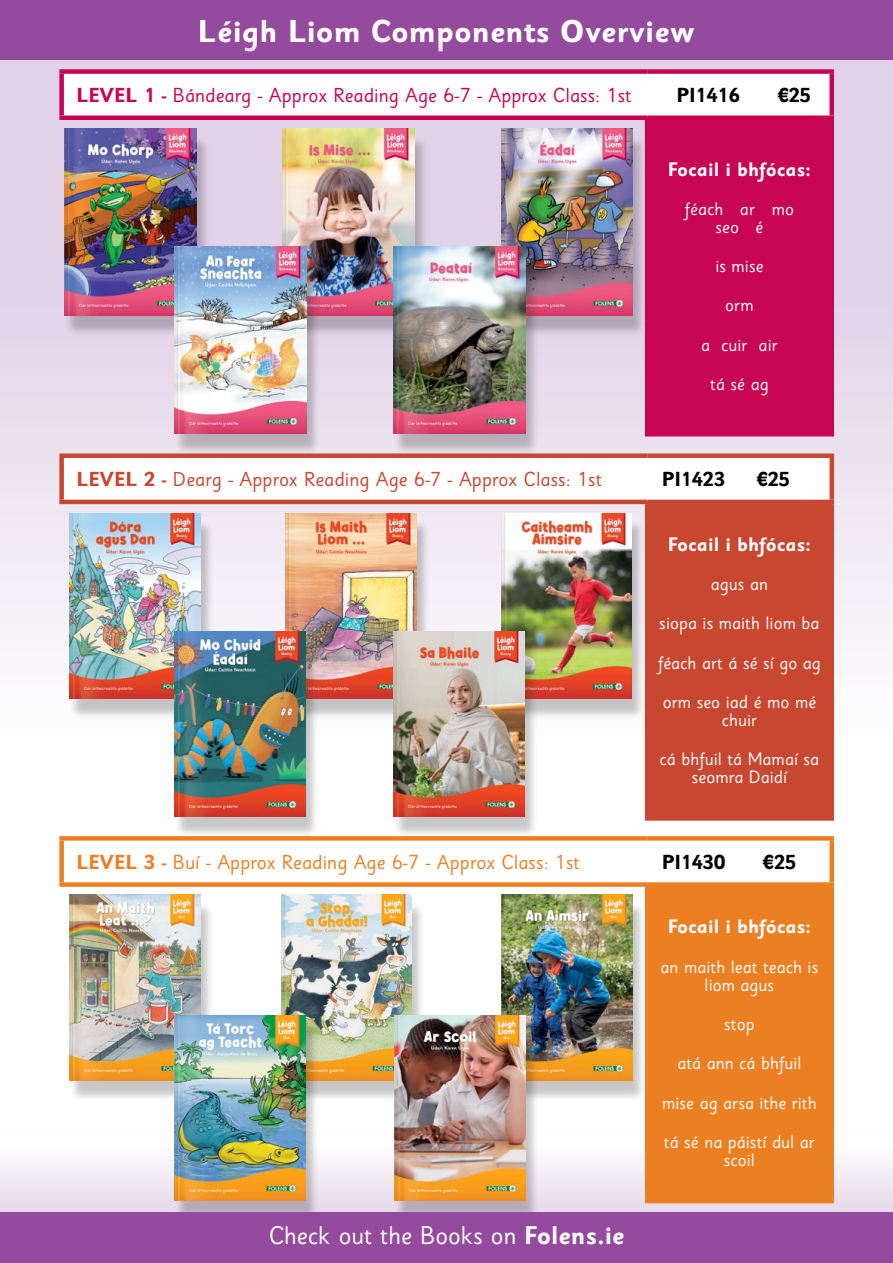
<style>
.page{position:relative;width:893px;height:1263px;background:#fff}
.page>*{position:absolute;margin:0;border:0;box-sizing:border-box;transform-origin:0 0}
.t1{font:700 31.5px "Sassoon Sans Std";color:#fff}
.t2{font:25.5px "Sassoon Sans Std";color:#fff}
.t3{font:20.25px "Sassoon Sans Std";color:#c70554}
.t4{font:20.25px "Sassoon Sans Std";color:#c84731}
.t5{font:20.25px "Sassoon Sans Std";color:#ed7f23}
.t6{font:700 20.25px "Sassoon Sans Std";color:#000}
.t7{font:700 19.5px "Sassoon Sans Std";color:#fff}
.t8{font:18px/39.3px "Sassoon Sans Std";color:#fff;text-align:center}
.s1{font-weight:700}
</style>
<div class="page">
<div style="left:0;top:0;width:893px;height:819px;background:linear-gradient(to bottom,#d6c2df,#fff)"></div>
<svg style="left:0;top:1131px;width:893px;height:82px"></svg>
<div style="left:647px;top:884px;width:185px;height:317px;background:#ed7f23"></div>
<hr style="left:645px;top:887px;width:4px;height:312px;background:#ed7f23">
<div style="left:829px;top:887px;width:5px;height:312px;background:#ed7f23"></div>
<hr style="left:645px;top:1199px;width:189px;height:4px;background:#ed7f23">
<div style="left:59px;top:836px;width:588px;height:5px;background:#ed7f23"></div>
<div style="left:59px;top:841px;width:5px;height:41px;background:#ed7f23"></div>
<div style="left:647px;top:836px;width:187px;height:5px;background:#ed7f23"></div>
<div style="left:829px;top:841px;width:5px;height:41px;background:#ed7f23"></div>
<div style="left:59px;top:882px;width:588px;height:5px;background:#ed7f23"></div>
<div style="left:647px;top:882px;width:187px;height:5px;background:#ed7f23"></div>
<svg style="left:64px;top:458px;width:765px;height:42px"></svg>
<div style="left:647px;top:502px;width:185px;height:316px;background:#c84731"></div>
<hr style="left:645px;top:504px;width:4px;height:312px;background:#c84731">
<div style="left:829px;top:504px;width:5px;height:312px;background:#c84731"></div>
<div style="left:645px;top:816px;width:189px;height:5px;background:#c84731"></div>
<div style="left:59px;top:453px;width:588px;height:5px;background:#c84731"></div>
<div style="left:59px;top:458px;width:5px;height:42px;background:#c84731"></div>
<div style="left:647px;top:453px;width:187px;height:5px;background:#c84731"></div>
<div style="left:829px;top:458px;width:5px;height:42px;background:#c84731"></div>
<hr style="left:59px;top:500px;width:588px;height:4px;background:#c84731">
<hr style="left:647px;top:500px;width:187px;height:4px;background:#c84731">
<svg style="left:64px;top:74px;width:765px;height:41px"></svg>
<div style="left:647px;top:118px;width:185px;height:316px;background:#c70554"></div>
<div style="left:59px;top:69px;width:588px;height:5px;background:#c70554"></div>
<div style="left:59px;top:74px;width:5px;height:41px;background:#c70554"></div>
<div style="left:647px;top:69px;width:187px;height:5px;background:#c70554"></div>
<div style="left:829px;top:74px;width:5px;height:41px;background:#c70554"></div>
<div style="left:59px;top:115px;width:588px;height:5px;background:#c70554"></div>
<div style="left:647px;top:115px;width:187px;height:5px;background:#c70554"></div>
<hr style="left:645px;top:120px;width:4px;height:312px;background:#c70554">
<div style="left:829px;top:120px;width:5px;height:312px;background:#c70554"></div>
<hr style="left:645px;top:432px;width:189px;height:4px;background:#c70554">
<div style="left:65px;top:136px;width:145px;height:201px;background:#000;opacity:.22"></div>
<img style="left:65px;top:129px;width:132px;height:187px">
<div style="left:283px;top:136px;width:145px;height:201px;background:#000;opacity:.22"></div>
<img style="left:283px;top:129px;width:132px;height:187px">
<div style="left:501px;top:136px;width:145px;height:201px;background:#000;opacity:.22"></div>
<img style="left:501px;top:129px;width:132px;height:187px">
<div style="left:174px;top:254px;width:146px;height:201px;background:#000;opacity:.22"></div>
<img style="left:174px;top:247px;width:132px;height:186px">
<div style="left:393px;top:254px;width:146px;height:201px;background:#000;opacity:.22"></div>
<img style="left:393px;top:247px;width:132px;height:186px">
<div style="left:69px;top:520px;width:145px;height:200px;background:#000;opacity:.22"></div>
<img style="left:70px;top:513px;width:130px;height:186px">
<div style="left:285px;top:520px;width:145px;height:200px;background:#000;opacity:.22"></div>
<img style="left:286px;top:513px;width:130px;height:186px">
<div style="left:501px;top:520px;width:145px;height:200px;background:#000;opacity:.22"></div>
<img style="left:501px;top:513px;width:131px;height:186px">
<div style="left:174px;top:638px;width:145px;height:200px;background:#000;opacity:.22"></div>
<img style="left:174px;top:631px;width:131px;height:185px">
<div style="left:393px;top:638px;width:145px;height:200px;background:#000;opacity:.22"></div>
<img style="left:393px;top:631px;width:131px;height:185px">
<div style="left:69px;top:902px;width:145px;height:199px;background:#000;opacity:.22"></div>
<img style="left:70px;top:895px;width:130px;height:185px">
<div style="left:281px;top:902px;width:145px;height:199px;background:#000;opacity:.22"></div>
<img style="left:281px;top:895px;width:131px;height:185px">
<div style="left:501px;top:902px;width:145px;height:199px;background:#000;opacity:.22"></div>
<img style="left:502px;top:895px;width:130px;height:185px">
<div style="left:174px;top:1023px;width:145px;height:199px;background:#000;opacity:.22"></div>
<img style="left:174px;top:1015px;width:131px;height:186px">
<div style="left:394px;top:1023px;width:145px;height:199px;background:#000;opacity:.22"></div>
<img style="left:394px;top:1015px;width:131px;height:186px">
<div style="left:0;top:0;width:893px;height:59px;background:#954b9d"></div>
<div style="left:0;top:1213px;width:893px;height:50px;background:#954b9d"></div>
<h1 class="t1" style="left:198px;top:12px;width:499px">Léigh Liom Components Overview</h1>
<p class="t3" style="left:76px;top:83px;width:557px"><span class="s1">LEVEL 1 -</span> Bándearg - Approx Reading Age 6-7 - Approx Class: 1st</p>
<p class="t6" style="left:676px;top:82px;width:65px">PI1416</p>
<p class="t6" style="left:778px;top:82px;width:35px">€25</p>
<p class="t7" style="left:668px;top:157px;width:145px">Focail i bhfócas:</p>
<p class="t8" style="left:685px;top:200px;width:111px;line-height:18px">féach ar mo seo é</p>
<p class="t8" style="left:701px;top:247px;width:78px">is mise orm<br>a cuir air tá sé ag</p>
<p class="t4" style="left:76px;top:467px;width:528px"><span class="s1">LEVEL 2 -</span> Dearg - Approx Reading Age 6-7 - Approx Class: 1st</p>
<p class="t6" style="left:662px;top:467px;width:65px">PI1423</p>
<p class="t6" style="left:757px;top:467px;width:35px">€25</p>
<p class="t7" style="left:668px;top:532px;width:145px">Focail i bhfócas:</p>
<p class="t8" style="left:658px;top:565px;width:164px">agus an<br>siopa is maith liom ba féach art á sé sí go ag orm seo iad é mo mé</p>
<p class="t8" style="left:660px;top:700px;width:161px">chuir<br>cá bhfuil tá Mamaí sa</p>
<p class="t8" style="left:692px;top:758px;width:97px">seomra Daidí</p>
<p class="t5" style="left:76px;top:849px;width:505px"><span class="s1">LEVEL 3 -</span> Buí - Approx Reading Age 6-7 - Approx Class: 1st</p>
<p class="t6" style="left:662px;top:849px;width:65px">PI1430</p>
<p class="t6" style="left:763px;top:849px;width:35px">€25</p>
<h2 class="t2" style="left:268px;top:1220px;width:358px">Check out the Books on <span class="s1">Folens.ie</span></h2>
<p class="t7" style="left:668px;top:915px;width:145px">Focail i bhfócas:</p>
<p class="t8" style="left:661px;top:958px;width:159px;line-height:18px">an maith leat teach is liom agus</p>
<p class="t8" style="left:662px;top:1004px;width:156px">stop<br>atá ann cá bhfuil mise ag arsa ithe rith tá sé na páistí dul ar</p>
<p class="t8" style="left:724px;top:1140px;width:33px">scoil</p>
</div>
